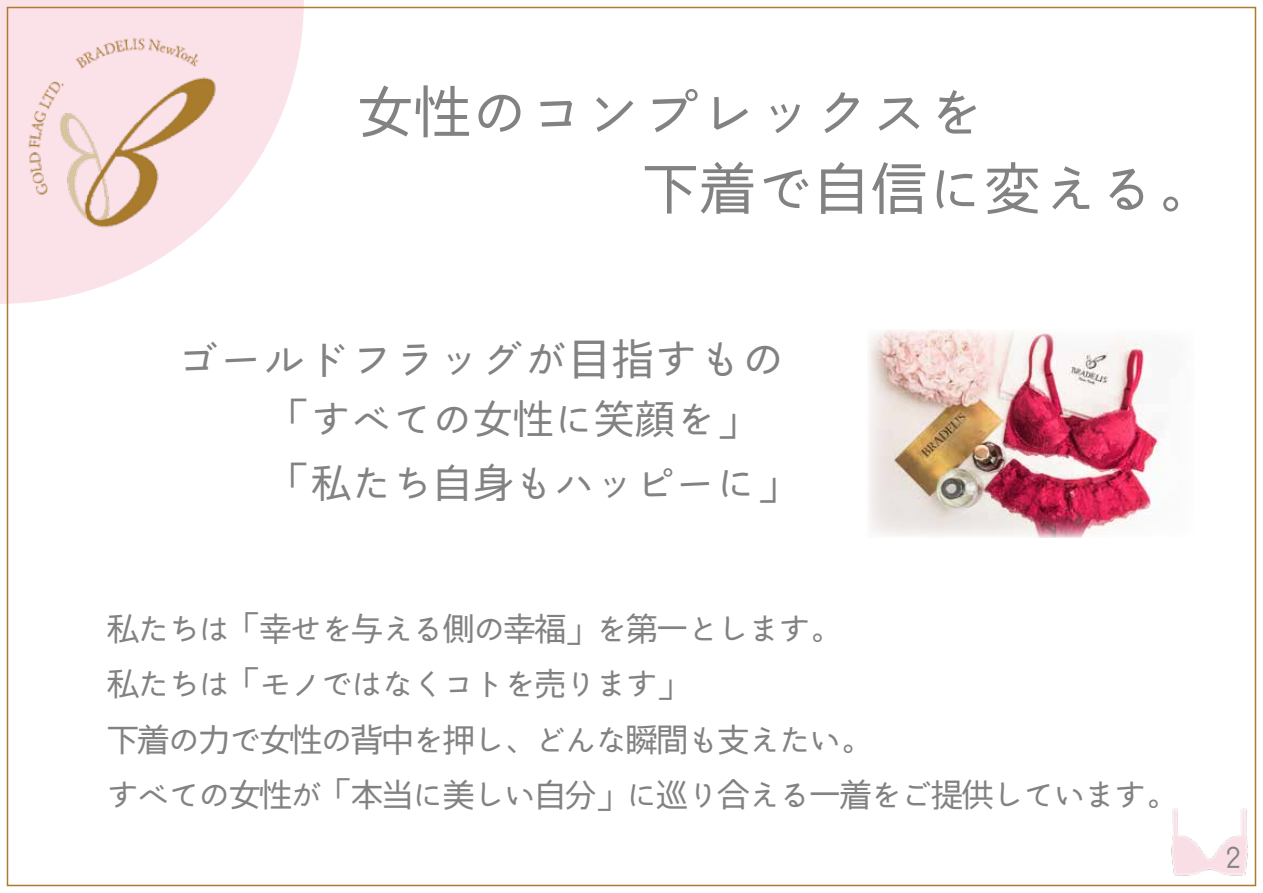
<style>
.page{position:relative;width:1263px;height:893px;background:#fff}
.page>*{position:absolute;margin:0;border:0;box-sizing:border-box;transform-origin:0 0}
.t1{font:57px/76.5px "Kinuta Iroha 26 tubaki Std N R";color:#828282}
.t2{font:43.5px "Kinuta Iroha 26 tubaki Std N R";color:#828282}
.t3{font:40.5px/64.5px "Kinuta Iroha 26 tubaki Std N R";color:#828282}
.t4{font:33px/55.5px "Kinuta Iroha 26 tubaki Std N R";letter-spacing:-.075em;color:#828282}
.t5{font:28.2px "Kinuta Iroha 26 tubaki Std N R";color:#828282}
</style>
<div class="page">
<img style="left:1171px;top:808px;width:77px;height:68px">
<svg style="left:0;top:0;width:304px;height:304px;fill:#fbe1e8"></svg>
<img style="left:21px;top:32px;width:213px;height:202px">
<img style="left:869px;top:330px;width:293px;height:208px">
<h1 class="t1" style="left:642px;top:76px;width:571px;text-indent:-285px">女性のコンプレックスを<br>下着で自信に変える。</h1>
<h2 class="t2" style="left:176px;top:335px;width:611px">ゴールドフラッグが目指すもの</h2>
<p class="t3" style="left:270px;top:388px;width:528px">「すべての女性に笑顔を」「私たち自身もハッピーに」</p>
<p class="t4" style="left:106px;top:602px;width:1072px">私たちは「幸せを与える側の幸福」を第一とします。<br>私たちは「モノではなくコトを売ります」<br>下着の力で女性の背中を押し、どんな瞬間も支えたい。<br>すべての女性が「本当に美しい自分」に巡り合える一着をご提供しています。</p>
<p class="t5" style="left:1225px;top:841px;width:18px">2</p>
</div>
